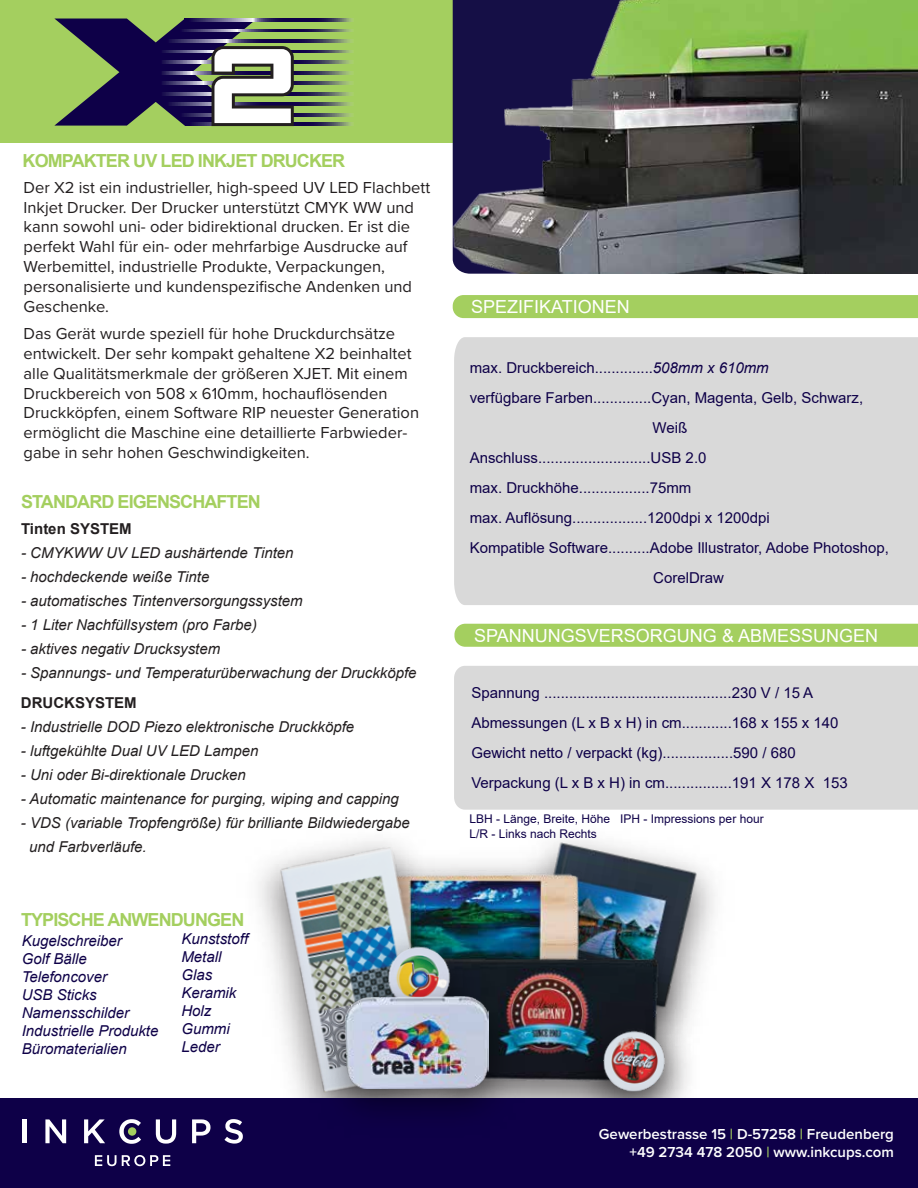
<style>
.page{position:relative;width:918px;height:1188px;background:#fff}
.page>*{position:absolute;margin:0;border:0;box-sizing:border-box;transform-origin:0 0}
.t1{font:700 18px "Arial";letter-spacing:-.05em;color:#a4cf5f}
.t2{font:18px "Arial";color:#fff}
.t3{font:16.5px/19.8px "Proxima Nova";color:#231f20}
.t4{font:15px/30px "Arial";color:#0e0048}
.t5{font:italic 15px/24px "Arial";color:#231f20}
.t6{font:italic 15px/18px "Arial";color:#0e0048}
.t7{font:600 15px/18px "Proxima Nova";color:#fff;text-align:right}
.t8{font:700 15px "Arial";color:#231f20}
.t9{font:12px/14.4px "Arial";color:#0e0048}
.s1{font-style:italic}
.s2{color:#a4cf5f}
</style>
<div class="page">
<div style="left:0;top:0;width:918px;height:143px;background:#a4cf5f"></div>
<img style="left:628px;top:841px;width:72px;height:81px">
<img style="left:483px;top:839px;width:145px;height:83px">
<img style="left:483px;top:870px;width:100px;height:52px">
<img style="left:258px;top:841px;width:225px;height:111px">
<img style="left:272px;top:842px;width:167px;height:256px">
<div style="left:454px;top:337px;width:464px;height:268px;background:#d9d9d9"></div>
<div style="left:453px;top:295px;width:465px;height:23px;background:#a4cf5f"></div>
<div style="left:454px;top:666px;width:464px;height:144px;background:#d9d9d9"></div>
<div style="left:454px;top:624px;width:464px;height:23px;background:#a4cf5f"></div>
<img style="left:500px;top:922px;width:207px;height:176px">
<img style="left:500px;top:950px;width:167px;height:139px">
<img style="left:554px;top:995px;width:153px;height:103px">
<img style="left:599px;top:1026px;width:69px;height:68px">
<img style="left:340px;top:911px;width:160px;height:54px">
<img style="left:385px;top:943px;width:70px;height:22px">
<div style="left:0;top:1098px;width:918px;height:90px;background:#0e0048"></div>
<img style="left:300px;top:965px;width:234px;height:147px">
<img style="left:345px;top:997px;width:144px;height:91px">
<img style="left:453px;top:0;width:465px;height:274px">
<svg style="left:294px;top:123px;width:59px;height:3px"></svg>
<svg style="left:294px;top:113px;width:59px;height:3px"></svg>
<svg style="left:294px;top:103px;width:59px;height:3px"></svg>
<svg style="left:294px;top:92px;width:59px;height:3px"></svg>
<svg style="left:294px;top:82px;width:59px;height:3px"></svg>
<svg style="left:294px;top:71px;width:59px;height:3px"></svg>
<svg style="left:294px;top:61px;width:59px;height:3px"></svg>
<svg style="left:294px;top:50px;width:59px;height:3px"></svg>
<svg style="left:294px;top:40px;width:59px;height:2px"></svg>
<svg style="left:294px;top:29px;width:59px;height:3px"></svg>
<svg style="left:294px;top:19px;width:59px;height:2px"></svg>
<svg style="left:54px;top:19px;width:240px;height:107px"></svg>
<hr style="left:22px;top:1119px;width:4px;height:24px;background:#fff">
<svg style="left:45px;top:1119px;width:21px;height:24px"></svg>
<svg style="left:84px;top:1119px;width:21px;height:24px"></svg>
<svg style="left:119px;top:1119px;width:22px;height:25px"></svg>
<svg style="left:156px;top:1119px;width:20px;height:25px"></svg>
<svg style="left:192px;top:1119px;width:18px;height:24px"></svg>
<svg style="left:224px;top:1119px;width:19px;height:25px"></svg>
<div style="left:128px;top:1127px;width:8px;height:9px;background:#a4cf5f;border-radius:50%"></div>
<svg style="left:95px;top:1155px;width:75px;height:11px"></svg>
<p class="t1" style="left:23px;top:148px;width:324px">KOMPAKTER UV LED INKJET DRUCKER</p>
<p class="t3" style="left:24px;top:177px;width:408px">Der X2 ist ein industrieller, high-speed UV LED Flachbett Inkjet Drucker. Der Drucker unterstützt CMYK WW und kann sowohl uni- oder bidirektional drucken. Er ist die perfekt Wahl für ein- oder mehrfarbige Ausdrucke auf Werbemittel, industrielle Produkte, Verpackungen, personalisierte und kundenspezifische Andenken und Geschenke.</p>
<p class="t3" style="left:24px;top:323px;width:397px">Das Gerät wurde speziell für hohe Druckdurchsätze entwickelt. Der sehr kompakt gehaltene X2 beinhaltet alle Qualitätsmerkmale der größeren XJET. Mit einem Druckbereich von 508 x 610mm, hochauflösenden Druckköpfen, einem Software RIP neuester Generation ermöglicht die Maschine eine detaillierte Farbwieder&shy;gabe in sehr hohen Geschwindigkeiten.</p>
<p class="t1" style="left:21px;top:489px;width:241px">STANDARD EIGENSCHAFTEN</p>
<p class="t8" style="left:21px;top:518px;width:112px">Tinten SYSTEM</p>
<p class="t5" style="left:21px;top:541px;width:274px">- CMYKWW UV LED aushärtende Tinten</p>
<p class="t5" style="left:21px;top:565px;width:190px">- hochdeckende weiße Tinte</p>
<p class="t5" style="left:21px;top:588px;width:283px">- automatisches Tintenversorgungssystem</p>
<p class="t5" style="left:21px;top:612px;width:237px">- 1 Liter Nachfüllsystem (pro Farbe)</p>
<p class="t5" style="left:21px;top:636px;width:201px">- aktives negativ Drucksystem</p>
<p class="t5" style="left:21px;top:660px;width:397px">- Spannungs- und Temperaturüberwachung der Druckköpfe</p>
<p class="t8" style="left:21px;top:693px;width:117px">DRUCKSYSTEM</p>
<p class="t5" style="left:21px;top:715px;width:335px">- Industrielle DOD Piezo elektronische Druckköpfe</p>
<p class="t5" style="left:21px;top:739px;width:239px">- luftgekühlte Dual UV LED Lampen</p>
<p class="t5" style="left:21px;top:763px;width:227px">- Uni oder Bi-direktionale Drucken</p>
<p class="t5" style="left:21px;top:787px;width:379px">- Automatic maintenance for purging, wiping and capping</p>
<p class="t5" style="left:29px;top:811px;width:382px;text-indent:-8px">- VDS (variable Tropfengröße) für brilliante Bildwiedergabe und Farbverläufe.</p>
<p class="t1" style="left:21px;top:907px;width:225px">TYPISCHE ANWENDUNGEN</p>
<p class="t6" style="left:22px;top:932px;width:138px">Kugelschreiber<br>Golf Bälle<br>Telefoncover<br>USB Sticks<br>Namensschilder<br>Industrielle Produkte<br>Büromaterialien</p>
<p class="t6" style="left:181px;top:930px;width:68px">Kunststoff<br>Metall<br>Glas<br>Keramik<br>Holz<br>Gummi<br>Leder</p>
<p class="t2" style="left:471px;top:295px;width:160px">SPEZIFIKATIONEN</p>
<p class="t4" style="left:470px;top:353px;width:301px">max. Druckbereich..............<span class="s1">508mm x 610mm</span></p>
<p class="t4" style="left:470px;top:383px;width:395px">verfügbare Farben..............Cyan, Magenta, Gelb, Schwarz,</p>
<p class="t4" style="left:653px;top:413px;width:36px">Weiß</p>
<p class="t4" style="left:470px;top:443px;width:238px">Anschluss...........................USB 2.0</p>
<p class="t4" style="left:470px;top:473px;width:223px">max. Druckhöhe.................75mm</p>
<p class="t4" style="left:470px;top:503px;width:302px">max. Auflösung..................1200dpi x 1200dpi</p>
<p class="t4" style="left:470px;top:533px;width:421px">Kompatible Software..........Adobe Illustrator, Adobe Photoshop,</p>
<p class="t4" style="left:653px;top:563px;width:72px">CorelDraw</p>
<p class="t2" style="left:474px;top:623px;width:405px">SPANNUNGSVERSORGUNG &amp; ABMESSUNGEN</p>
<p class="t4" style="left:471px;top:677px;width:378px">Spannung .............................................230 V / 15 A Abmessungen (L x B x H) in cm............168 x 155 x 140<br>Gewicht netto / verpackt (kg).................590 / 680<br>Verpackung (L x B x H) in cm................191 X 178 X 153</p>
<p class="t9" style="left:470px;top:812px;width:296px">LBH - Länge, Breite, Höhe IPH - Impressions per hour<br>L/R - Links nach Rechts</p>
<p class="t7" style="left:599px;top:1124px;width:297px">Gewerbestrasse 15 <span class="s2">|</span> D-57258 <span class="s2">|</span> Freudenberg +49 2734 478 2050 <span class="s2">|</span> www.inkcups.com</p>
</div>
